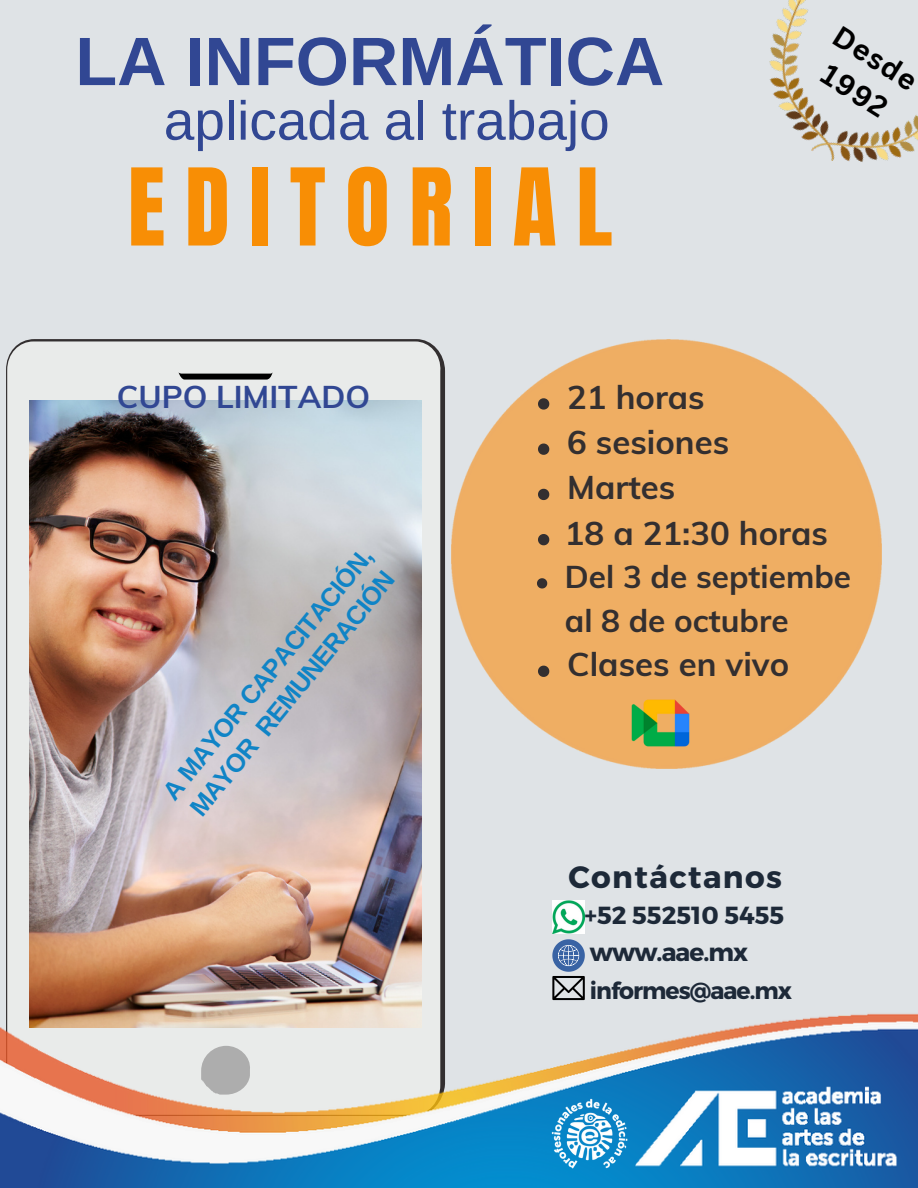
<style>
.page{position:relative;width:918px;height:1188px;background:#dfe3e6}
.page>*{position:absolute;margin:0;border:0;box-sizing:border-box;transform-origin:0 0}
.t1{font:90.9px "Anton";letter-spacing:.215em;color:#f88e05}
.t2{font:700 68.4px "Arimo";color:#314793}
.t3{font:54.9px "Arimo";color:#314793}
.t4{font:700 32.85px/45.2px "Muli";color:#332f30}
.t5{font:700 31.5px/43.3px "Muli";color:#332f30}
.t6{font:700 31.5px "Muli";color:#314793}
.t7{font:700 30.9px "Montserrat";letter-spacing:.045em;color:#1d2938}
.t8{font:700 28.65px/38.5px "Canva Sans";color:#000;text-align:center}
.t9{font:700 25.65px "Arimo";color:#1084c6}
.t10{font:700 24.75px "Montserrat";color:#1d2938}
.t11{font:700 23.55px "Montserrat";letter-spacing:-.04em;color:#1d2938}
</style>
<div class="page">
<img style="left:769px;top:0;width:149px;height:162px">
<svg style="left:7px;top:341px;width:434px;height:663px;fill:#e9ebea"></svg>
<svg style="left:179px;top:372px;width:94px;height:8px"></svg>
<img style="left:30px;top:401px;width:391px;height:603px">
<img style="left:0;top:1004px;width:918px;height:184px">
<img style="left:452px;top:339px;width:430px;height:430px">
<svg style="left:538px;top:398px;width:11px;height:12px"></svg>
<svg style="left:538px;top:444px;width:11px;height:11px"></svg>
<svg style="left:538px;top:489px;width:11px;height:11px"></svg>
<svg style="left:538px;top:534px;width:11px;height:11px"></svg>
<svg style="left:537px;top:578px;width:10px;height:11px"></svg>
<svg style="left:538px;top:666px;width:11px;height:11px"></svg>
<img style="left:627px;top:689px;width:67px;height:68px">
<svg style="left:552px;top:939px;width:33px;height:61px"></svg>
<img style="left:552px;top:901px;width:33px;height:32px">
<img style="left:545px;top:1097px;width:97px;height:84px">
<p class="t2" style="left:75px;top:23px;width:591px">LA INFORMÁTICA</p>
<p class="t3" style="left:164px;top:90px;width:447px">aplicada al trabajo</p>
<p class="t1" style="left:128px;top:142px;width:486px">EDITORIAL</p>
<p class="t8" style="left:846px;top:16px;width:95px;rotate:32deg">Desde<br>1992</p>
<p class="t6" style="left:117px;top:376px;width:255px">CUPO LIMITADO</p>
<p class="t9" style="left:157px;top:787px;width:317px;rotate:-51deg">A MAYOR CAPACITACIÓN,</p>
<p class="t9" style="left:184px;top:804px;width:309px;rotate:-51deg">MAYOR REMUNERACIÓN</p>
<p class="t4" style="left:565px;top:374px;width:265px">21 horas<br>6 sesiones<br>Martes<br>18 a 21:30 horas</p>
<p class="t5" style="left:565px;top:555px;width:288px">Del 3 de septiembe al 8 de octubre</p>
<p class="t4" style="left:567px;top:641px;width:224px">Clases en vivo</p>
<p class="t7" style="left:568px;top:857px;width:215px">Contáctanos</p>
<p class="t10" style="left:584px;top:900px;width:201px">+52 552510 5455</p>
<p class="t10" style="left:590px;top:936px;width:160px">www.aae.mx</p>
<p class="t11" style="left:590px;top:975px;width:204px">informes@aae.mx</p>
</div>
